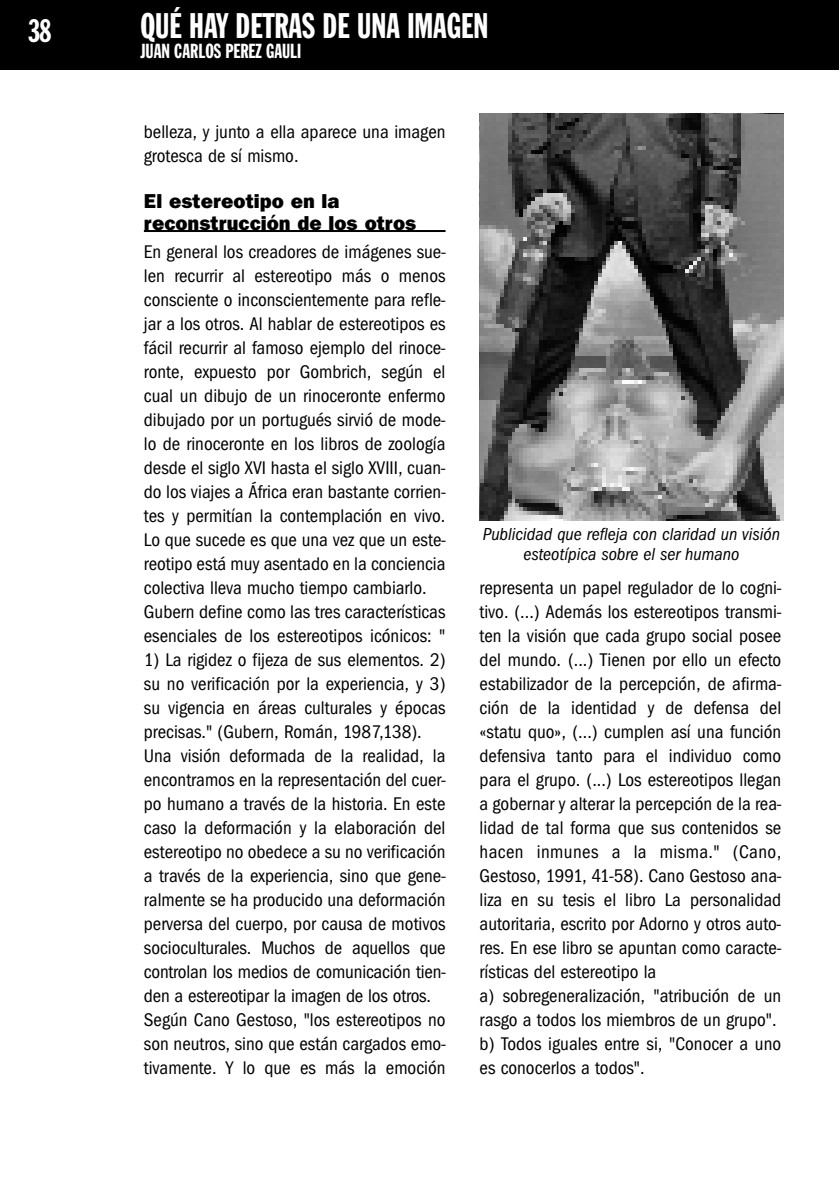
<style>
.page{position:relative;width:840px;height:1191px;background:#fff}
.page>*{position:absolute;margin:0;border:0;box-sizing:border-box;transform-origin:0 0}
.t1{font:35px "Franklin Gothic Extra Cond";color:#fff}
.t2{font:32px "Franklin Gothic Extra Cond";color:#fff}
.t3{font:800 20px/22px "Franklin Gothic IT Cby BT";color:#000}
.t4{font:20px "Franklin Gothic Extra Cond";color:#fff}
.t5{font:condensed 19px/24px "Franklin Gothic EF";color:#000}
.t6{font:italic condensed 18px/20px "Franklin Gothic EF";color:#000;text-align:center}
</style>
<div class="page">
<hr style="left:144px;top:230px;width:301px;height:2px;background:#000">
<div style="left:0;top:1px;width:838px;height:68px;background:#000"></div>
<img style="left:479px;top:114px;width:303px;height:406px">
<h2 class="t2" style="left:28px;top:19px;width:25px">38</h2>
<h1 class="t1" style="left:140px;top:13px;width:349px">QUÉ HAY DETRAS DE UNA IMAGEN</h1>
<p class="t4" style="left:140px;top:44px;width:162px">JUAN CARLOS PEREZ GAULI</p>
<p class="t5" style="left:144px;top:119px;width:303px">belleza, y junto a ella aparece una imagen grotesca de sí mismo.</p>
<p class="t3" style="left:144px;top:192px;width:274px">El estereotipo en la reconstrucción de los otros</p>
<p class="t5" style="left:144px;top:239px;width:303px">En general los creadores de imágenes sue&shy;len recurrir al estereotipo más o menos consciente o inconscientemente para refle&shy;jar a los otros. Al hablar de estereotipos es fácil recurrir al famoso ejemplo del rinoce&shy;ronte, expuesto por Gombrich, según el cual un dibujo de un rinoceronte enfermo dibujado por un portugués sirvió de mode&shy;lo de rinoceronte en los libros de zoología desde el siglo XVI hasta el siglo XVIII, cuan&shy;do los viajes a África eran bastante corrien&shy;tes y permitían la contemplación en vivo.<br>Lo que sucede es que una vez que un este&shy;reotipo está muy asentado en la conciencia colectiva lleva mucho tiempo cambiarlo.<br>Gubern define como las tres características esenciales de los estereotipos icónicos: "</p>
<p class="t5" style="left:144px;top:647px;width:303px">1) La rigidez o fijeza de sus elementos. 2) su no verificación por la experiencia, y 3) su vigencia en áreas culturales y épocas precisas." (Gubern, Román, 1987,138).<br>Una visión deformada de la realidad, la encontramos en la representación del cuer&shy;po humano a través de la historia. En este caso la deformación y la elaboración del estereotipo no obedece a su no verificación a través de la experiencia, sino que gene&shy;ralmente se ha producido una deformación perversa del cuerpo, por causa de motivos socioculturales. Muchos de aquellos que controlan los medios de comunicación tien&shy;den a estereotipar la imagen de los otros.<br>Según Cano Gestoso, "los estereotipos no son neutros, sino que están cargados emo&shy;tivamente. Y lo que es más la emoción</p>
<p class="t6" style="left:482px;top:524px;width:298px">Publicidad que refleja con claridad un visión esteotípica sobre el ser humano</p>
<p class="t5" style="left:479px;top:575px;width:303px">representa un papel regulador de lo cogni&shy;tivo. (...) Además los estereotipos transmi&shy;ten la visión que cada grupo social posee del mundo. (...) Tienen por ello un efecto estabilizador de la percepción, de afirma&shy;ción de la identidad y de defensa del «statu quo», (...) cumplen así una función defensiva tanto para el individuo como para el grupo. (...) Los estereotipos llegan a gobernar y alterar la percepción de la rea&shy;lidad de tal forma que sus contenidos se hacen inmunes a la misma." (Cano, Gestoso, 1991, 41-58). Cano Gestoso ana&shy;liza en su tesis el libro La personalidad autoritaria, escrito por Adorno y otros auto&shy;res. En ese libro se apuntan como caracte&shy;rísticas del estereotipo la<br>a) sobregeneralización, "atribución de un rasgo a todos los miembros de un grupo". b) Todos iguales entre si, "Conocer a uno es conocerlos a todos".</p>
</div>
